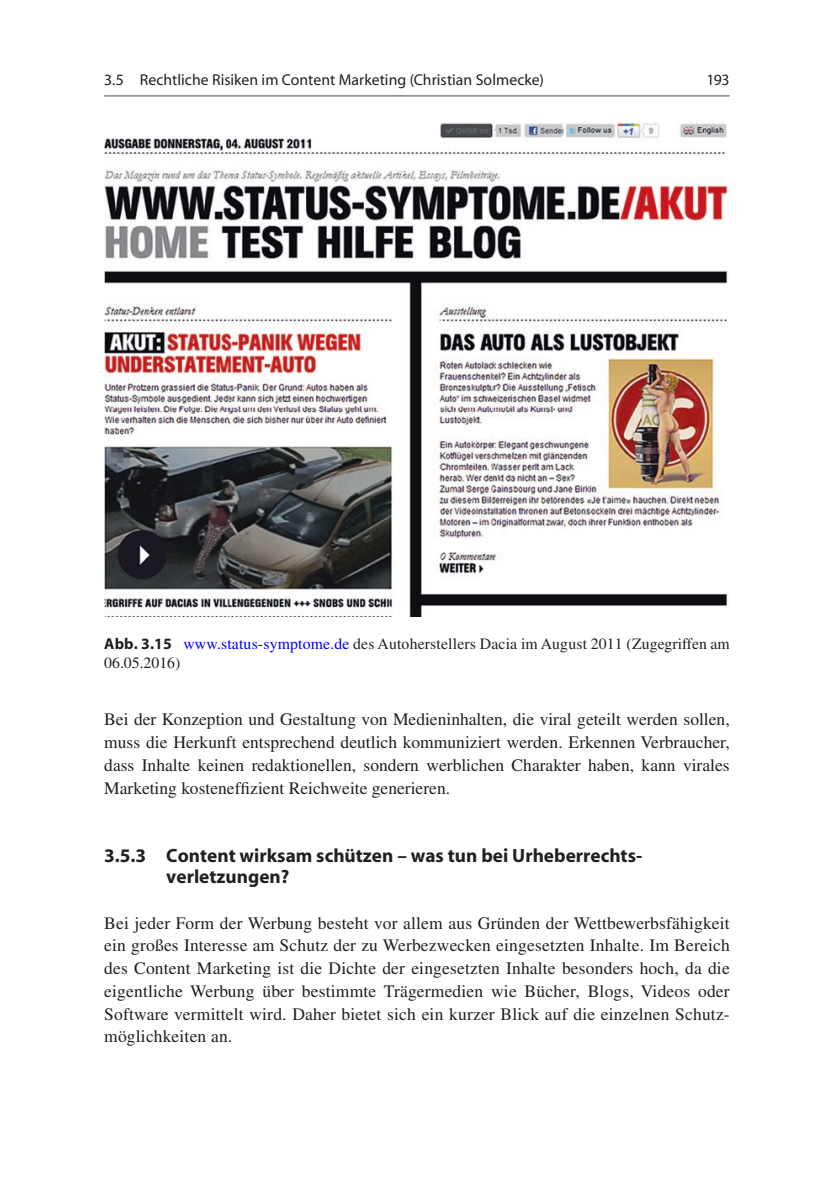
<style>
.page{position:relative;width:834px;height:1191px;background:#fff}
.page>*{position:absolute;margin:0;border:0;box-sizing:border-box;transform-origin:0 0}
.t1{font:700 19.25px/21px "Ggbthm Cddjtl Myriad";color:#231f20}
.t2{font:17.5px/22.8px "Gqlght Vfyxdc Times";color:#231f20;text-align:justify}
.t3{font:15.75px/19.2px "Gqlght Vfyxdc Times";letter-spacing:.01em;color:#231f20}
.t4{font:15.75px "Fbvlmy Pgfbxq Myriad";color:#231f20}
.s1{font-family:"Ggbthm Cddjtl Myriad";font-weight:700}
.s2{color:#0000fa}
</style>
<div class="page">
<img style="left:104px;top:122px;width:624px;height:495px">
<hr style="left:104px;top:95px;width:625px;height:2px;background:#939598">
<p class="t4" style="left:104px;top:72px;width:441px">3.5 Rechtliche Risiken im Content Marketing (Christian Solmecke)</p>
<p class="t4" style="left:706px;top:72px;width:25px">193</p>
<p class="t3" style="left:104px;top:633px;width:627px"><span class="s1">Abb. 3.15</span> <span class="s2">www.status-symptome.de</span> des Autoherstellers Dacia im August 2011 (Zugegriffen am<br>06.05.2016)</p>
<p class="t2" style="left:104px;top:708px;width:627px">Bei der Konzeption und Gestaltung von Medieninhalten, die viral geteilt werden sollen, muss die Herkunft entsprechend deutlich kommuniziert werden. Erkennen Verbraucher, dass Inhalte keinen redaktionellen, sondern werblichen Charakter haben, kann virales Marketing kosteneffizient Reichweite generieren.</p>
<p class="t1" style="left:166px;top:845px;width:476px;text-indent:-62px">3.5.3 Content wirksam schützen – was tun bei Urheberrechts&shy;verletzungen?</p>
<p class="t2" style="left:104px;top:911px;width:627px">Bei jeder Form der Werbung besteht vor allem aus Gründen der Wettbewerbsfähigkeit ein großes Interesse am Schutz der zu Werbezwecken eingesetzten Inhalte. Im Bereich des Content Marketing ist die Dichte der eingesetzten Inhalte besonders hoch, da die eigentliche Werbung über bestimmte Trägermedien wie Bücher, Blogs, Videos oder Software vermittelt wird. Daher bietet sich ein kurzer Blick auf die einzelnen Schutz&shy;möglichkeiten an.</p>
</div>
